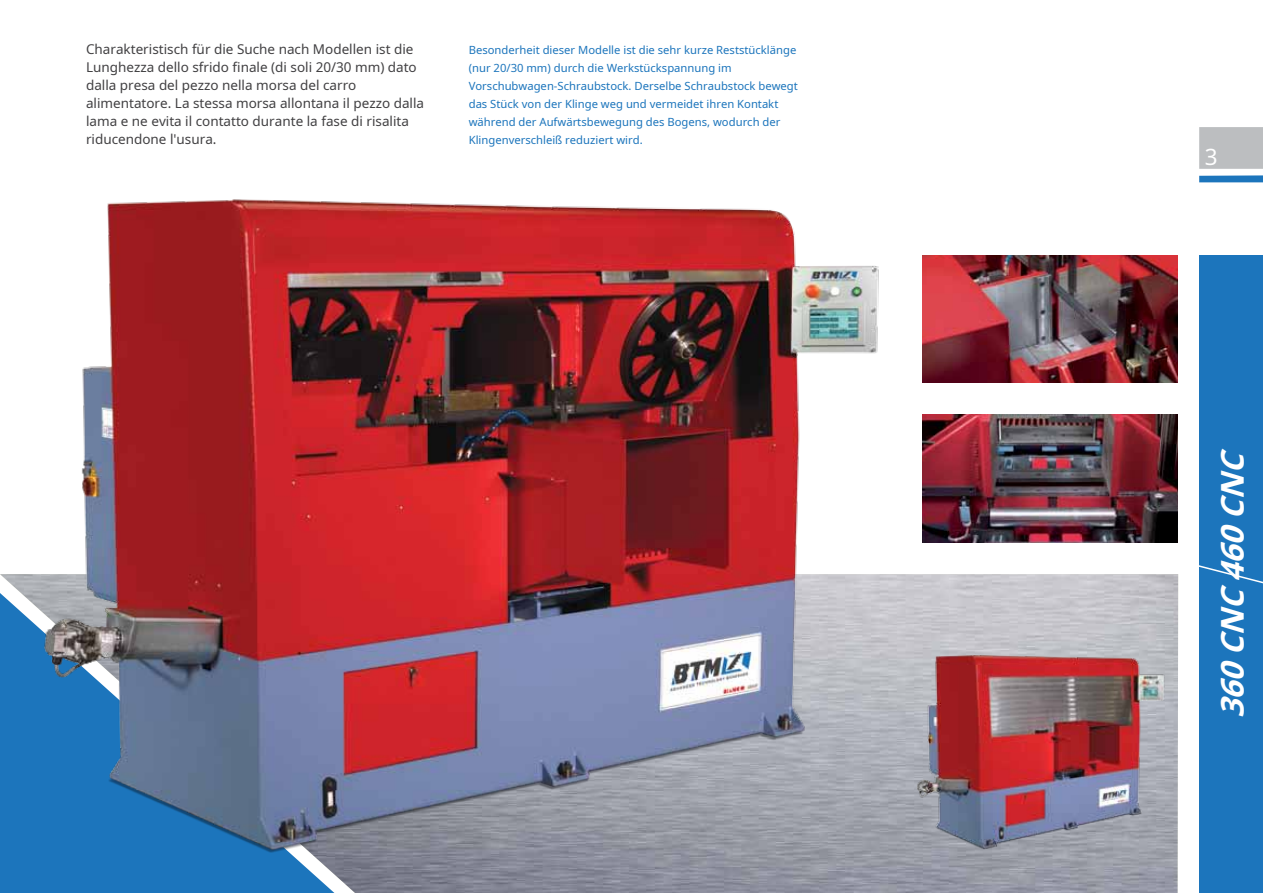
<style>
.page{position:relative;width:1263px;height:893px;background:#fff}
.page>*{position:absolute;margin:0;border:0;box-sizing:border-box;transform-origin:0 0}
.t1{font:italic 700 31.5px "Noto Sans";color:#fff}
.t2{font:22.5px "Noto Sans";color:#fff}
.t3{font:13.5px/18px "Noto Sans";color:#414042}
.t4{font:11.25px/18px "Noto Sans";color:#1c75bc}
</style>
<div class="page">
<div style="left:1200px;top:255px;width:63px;height:638px;background:#1c75bc"></div>
<svg style="left:1178px;top:557px;width:85px;height:37px"></svg>
<img style="left:993px;top:574px;width:185px;height:319px">
<img style="left:0;top:199px;width:993px;height:694px">
<div style="left:1199px;top:127px;width:64px;height:42px;background:#bcbec0"></div>
<div style="left:1199px;top:175px;width:64px;height:7px;background:#1c75bc"></div>
<img style="left:889px;top:631px;width:289px;height:231px">
<img style="left:922px;top:255px;width:255px;height:128px">
<img style="left:922px;top:414px;width:255px;height:128px">
<p class="t3" style="left:86px;top:40px;width:340px">Charakteristisch für die Suche nach Modellen ist die Lunghezza dello sfrido finale (di soli 20/30 mm) dato dalla presa del pezzo nella morsa del carro alimentatore. La stessa morsa allontana il pezzo dalla lama e ne evita il contatto durante la fase di risalita riducendone l'usura.</p>
<p class="t4" style="left:469px;top:41px;width:331px">Besonderheit dieser Modelle ist die sehr kurze Reststücklänge (nur 20/30 mm) durch die Werkstückspannung im Vorschubwagen-Schraubstock. Derselbe Schraubstock bewegt das Stück von der Klinge weg und vermeidet ihren Kontakt während der Aufwärtsbewegung des Bogens, wodurch der Klingenverschleiß reduziert wird.</p>
<h2 class="t2" style="left:1205px;top:141px;width:14px">3</h2>
<h1 class="t1" style="left:1210px;top:718px;width:279px;rotate:-90deg">360CNC460CNC</h1>
</div>
